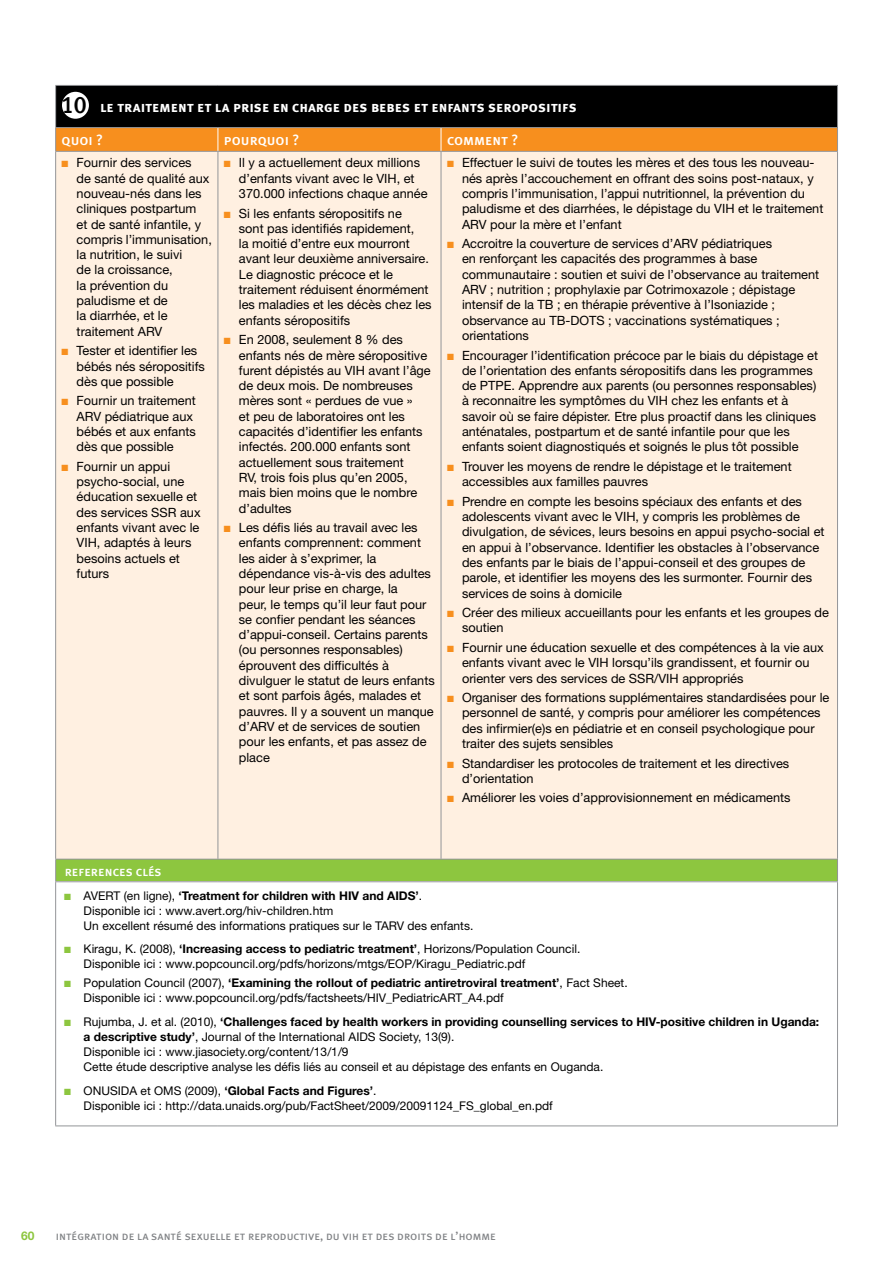
<style>
.page{position:relative;width:893px;height:1263px;background:#fff}
.page>*{position:absolute;margin:0;border:0;box-sizing:border-box;transform-origin:0 0}
.t1{font:24px "Meta Plus Medium Caps";color:#000}
.t2{font:15px "Meta Plus Bold Caps";color:#fff}
.t3{font:15px "Meta Plus Medium Caps";color:#fff}
.t4{font:13.5px "Meta Plus Medium Caps";color:#fff}
.t5{font:12.75px/15.3px "Helvetica Neue";color:#000}
.t6{font:12px/15px "Helvetica Neue";color:#000}
.t7{font:12px "Meta Plus Book Caps";color:#808285}
.t8{font:700 12px "Helvetica Neue";color:#8dc63f}
.s1{color:#f78f1e}
.s2{color:#8dc63f}
.s3{font-weight:700}
</style>
<div class="page">
<div style="left:56px;top:85px;width:781px;height:43px;background:#000"></div>
<div style="left:56px;top:152px;width:781px;height:707px;background:#fff0e1"></div>
<div style="left:56px;top:859px;width:781px;height:23px;background:#8dc63f"></div>
<hr style="left:55px;top:86px;width:1px;height:41px;background:#939598">
<hr style="left:55px;top:85px;width:163px;height:1px;background:#939598">
<hr style="left:218px;top:85px;width:223px;height:1px;background:#939598">
<hr style="left:441px;top:85px;width:397px;height:1px;background:#939598">
<hr style="left:55px;top:127px;width:163px;height:1px;background:#939598">
<hr style="left:218px;top:127px;width:223px;height:1px;background:#939598">
<hr style="left:837px;top:86px;width:1px;height:41px;background:#939598">
<hr style="left:441px;top:127px;width:397px;height:1px;background:#939598">
<svg style="left:55px;top:128px;width:783px;height:23px;background:#f58f20"></svg>
<hr style="left:55px;top:152px;width:1px;height:707px;background:#939598">
<hr style="left:55px;top:151px;width:163px;height:1px;background:#939598">
<hr style="left:218px;top:152px;width:1px;height:707px;background:#939598">
<hr style="left:218px;top:151px;width:223px;height:1px;background:#939598">
<hr style="left:441px;top:152px;width:1px;height:707px;background:#939598">
<hr style="left:441px;top:151px;width:397px;height:1px;background:#939598">
<hr style="left:837px;top:152px;width:1px;height:707px;background:#939598">
<svg style="left:55px;top:860px;width:1px;height:21px"></svg>
<hr style="left:55px;top:859px;width:163px;height:1px;background:#939598">
<hr style="left:218px;top:859px;width:223px;height:1px;background:#939598">
<hr style="left:441px;top:859px;width:397px;height:1px;background:#939598">
<svg style="left:837px;top:859px;width:1px;height:22px"></svg>
<hr style="left:55px;top:882px;width:1px;height:243px;background:#939598">
<hr style="left:55px;top:881px;width:163px;height:1px;background:#939598">
<hr style="left:218px;top:881px;width:223px;height:1px;background:#939598">
<hr style="left:441px;top:881px;width:397px;height:1px;background:#939598">
<hr style="left:837px;top:882px;width:1px;height:243px;background:#939598">
<hr style="left:55px;top:1125px;width:163px;height:1px;background:#939598">
<hr style="left:218px;top:1125px;width:223px;height:1px;background:#939598">
<hr style="left:441px;top:1125px;width:397px;height:1px;background:#939598">
<div style="left:62px;top:92px;width:27px;height:27px;background:#fff;border-radius:50%"></div>
<h1 class="t1" style="left:61px;top:91px;width:27px">10</h1>
<p class="t2" style="left:100px;top:98px;width:478px">le traitement et la prise en charge des bebes et enfants seropositifs</p>
<p class="t3" style="left:62px;top:131px;width:43px">quoi ?</p>
<p class="t3" style="left:224px;top:131px;width:77px">pourquoi ?</p>
<p class="t3" style="left:447px;top:131px;width:73px">comment ?</p>
<p class="t5" style="left:77px;top:155px;width:137px;text-indent:-15px"><span class="s1">■</span> Fournir des services<br>de santé de qualité aux nouveau-nés dans les cliniques postpartum<br>et de santé infantile, y compris l’immunisation, la nutrition, le suivi<br>de la croissance,<br>la prévention du paludisme et de<br>la diarrhée, et le traitement ARV</p>
<p class="t5" style="left:77px;top:343px;width:130px;text-indent:-15px"><span class="s1">■</span> Tester et identifier les bébés nés séropositifs dès que possible</p>
<p class="t5" style="left:77px;top:393px;width:121px;text-indent:-15px"><span class="s1">■</span> Fournir un traitement<br>ARV pédiatrique aux bébés et aux enfants dès que possible</p>
<p class="t5" style="left:77px;top:458px;width:125px;text-indent:-15px"><span class="s1">■</span> Fournir un appui psycho-social, une éducation sexuelle et des services SSR aux enfants vivant avec le<br>VIH, adaptés à leurs besoins actuels et futurs</p>
<p class="t5" style="left:462px;top:155px;width:363px;text-indent:-15px"><span class="s1">■</span> Effectuer le suivi de toutes les mères et des tous les nouveau&shy;nés après l’accouchement en offrant des soins post-nataux, y compris l’immunisation, l’appui nutritionnel, la prévention du paludisme et des diarrhées, le dépistage du VIH et le traitement ARV pour la mère et l’enfant</p>
<p class="t5" style="left:462px;top:236px;width:359px;text-indent:-15px"><span class="s1">■</span> Accroitre la couverture de services d’ARV pédiatriques<br>en renforçant les capacités des programmes à base communautaire : soutien et suivi de l’observance au traitement ARV ; nutrition ; prophylaxie par Cotrimoxazole ; dépistage intensif de la TB ; en thérapie préventive à l’Isoniazide ; observance au TB-DOTS ; vaccinations systématiques ; orientations</p>
<p class="t5" style="left:462px;top:347px;width:358px;text-indent:-15px"><span class="s1">■</span> Encourager l’identification précoce par le biais du dépistage et de l’orientation des enfants séropositifs dans les programmes de PTPE. Apprendre aux parents (ou personnes responsables) à reconnaitre les symptômes du VIH chez les enfants et à savoir où se faire dépister. Etre plus proactif dans les cliniques anténatales, postpartum et de santé infantile pour que les enfants soient diagnostiqués et soignés le plus tôt possible</p>
<p class="t5" style="left:462px;top:458px;width:331px;text-indent:-15px"><span class="s1">■</span> Trouver les moyens de rendre le dépistage et le traitement accessibles aux familles pauvres</p>
<p class="t5" style="left:462px;top:493px;width:364px;text-indent:-15px"><span class="s1">■</span> Prendre en compte les besoins spéciaux des enfants et des adolescents vivant avec le VIH, y compris les problèmes de divulgation, de sévices, leurs besoins en appui psycho-social et en appui à l’observance. Identifier les obstacles à l’observance des enfants par le biais de l’appui-conseil et des groupes de parole, et identifier les moyens des les surmonter. Fournir des services de soins à domicile</p>
<p class="t5" style="left:462px;top:605px;width:368px;text-indent:-15px"><span class="s1">■</span> Créer des milieux accueillants pour les enfants et les groupes de soutien</p>
<p class="t5" style="left:462px;top:640px;width:363px;text-indent:-15px"><span class="s1">■</span> Fournir une éducation sexuelle et des compétences à la vie aux enfants vivant avec le VIH lorsqu’ils grandissent, et fournir ou orienter vers des services de SSR/VIH appropriés</p>
<p class="t5" style="left:462px;top:690px;width:369px;text-indent:-15px"><span class="s1">■</span> Organiser des formations supplémentaires standardisées pour le personnel de santé, y compris pour améliorer les compétences des infirmier(e)s en pédiatrie et en conseil psychologique pour traiter des sujets sensibles</p>
<p class="t5" style="left:462px;top:755px;width:329px;text-indent:-15px"><span class="s1">■</span> Standardiser les protocoles de traitement et les directives d’orientation</p>
<p class="t5" style="left:447px;top:790px;width:345px"><span class="s1">■</span> Améliorer les voies d’approvisionnement en médicaments</p>
<p class="t5" style="left:239px;top:155px;width:190px;text-indent:-15px"><span class="s1">■</span> Il y a actuellement deux millions d’enfants vivant avec le VIH, et<br>370.000 infections chaque année</p>
<p class="t5" style="left:239px;top:205px;width:194px;text-indent:-15px"><span class="s1">■</span> Si les enfants séropositifs ne<br>sont pas identifiés rapidement,<br>la moitié d’entre eux mourront avant leur deuxième anniversaire.<br>Le diagnostic précoce et le traitement réduisent énormément les maladies et les décès chez les enfants séropositifs</p>
<p class="t5" style="left:239px;top:332px;width:193px;text-indent:-15px"><span class="s1">■</span> En 2008, seulement 8 % des enfants nés de mère séropositive furent dépistés au VIH avant l’âge de deux mois. De nombreuses mères sont « perdues de vue »<br>et peu de laboratoires ont les capacités d’identifier les enfants infectés. 200.000 enfants sont actuellement sous traitement<br>RV, trois fois plus qu’en 2005, mais bien moins que le nombre d’adultes</p>
<p class="t5" style="left:239px;top:520px;width:197px;text-indent:-15px"><span class="s1">■</span> Les défis liés au travail avec les enfants comprennent: comment les aider à s’exprimer, la dépendance vis-à-vis des adultes pour leur prise en charge, la<br>peur, le temps qu’il leur faut pour se confier pendant les séances d’appui-conseil. Certains parents (ou personnes responsables) éprouvent des difficultés à divulguer le statut de leurs enfants et sont parfois âgés, malades et pauvres. Il y a souvent un manque d’ARV et de services de soutien pour les enfants, et pas assez de place</p>
<p class="t4" style="left:65px;top:863px;width:98px">references clés</p>
<p class="t6" style="left:84px;top:888px;width:391px;text-indent:-20px"><span class="s2">■</span> AVERT (en ligne), <span class="s3">‘Treatment for children with HIV and AIDS’</span>.<br>Disponible ici : www.avert.org/hiv-children.htm<br>Un excellent résumé des informations pratiques sur le TARV des enfants.</p>
<p class="t6" style="left:84px;top:941px;width:498px;text-indent:-20px"><span class="s2">■</span> Kiragu, K. (2008), <span class="s3">‘Increasing access to pediatric treatment’</span>, Horizons/Population Council.<br>Disponible ici : www.popcouncil.org/pdfs/horizons/mtgs/EOP/Kiragu_Pediatric.pdf</p>
<p class="t6" style="left:84px;top:975px;width:545px;text-indent:-20px"><span class="s2">■</span> Population Council (2007), <span class="s3">‘Examining the rollout of pediatric antiretroviral treatment’</span>, Fact Sheet.<br>Disponible ici : www.popcouncil.org/pdfs/factsheets/HIV_PediatricART_A4.pdf</p>
<p class="t6" style="left:84px;top:1014px;width:737px;text-indent:-20px"><span class="s2">■</span> Rujumba, J. et al. (2010), <span class="s3">‘Challenges faced by health workers in providing counselling services to HIV-positive children in Uganda: a descriptive study’</span>, Journal of the International AIDS Society, 13(9).<br>Disponible ici : www.jiasociety.org/content/13/1/9<br>Cette étude descriptive analyse les défis liés au conseil et au dépistage des enfants en Ouganda.</p>
<p class="t6" style="left:84px;top:1082px;width:471px;text-indent:-20px"><span class="s2">■</span> ONUSIDA et OMS (2009), <span class="s3">‘Global Facts and Figures’</span>.<br>Disponible ici : http://data.unaids.org/pub/FactSheet/2009/20091124_FS_global_en.pdf</p>
<p class="t8" style="left:21px;top:1228px;width:15px">60</p>
<p class="t7" style="left:56px;top:1229px;width:442px">intégration de la santé sexuelle et reproductive, du vih et des droits de l’homme</p>
</div>
